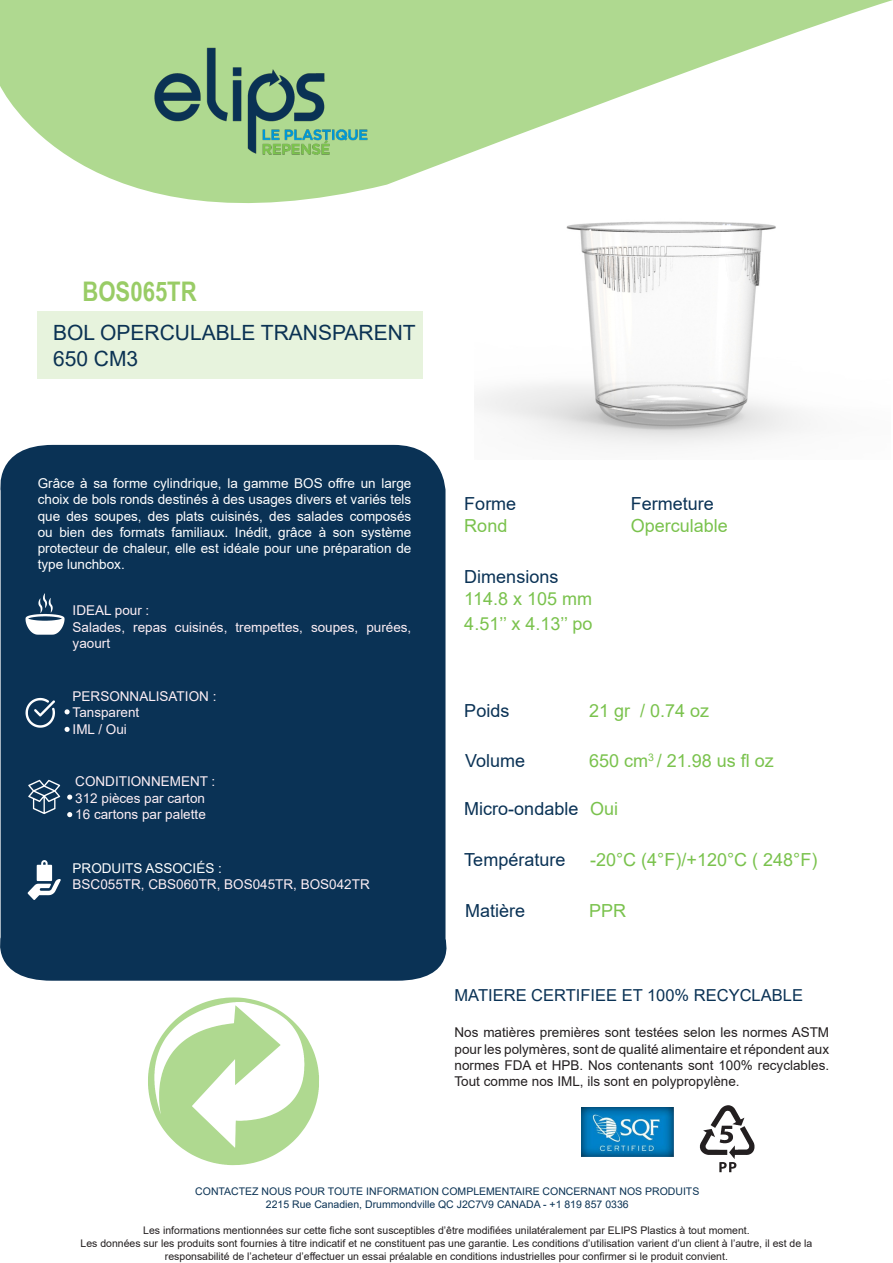
<style>
.page{position:relative;width:893px;height:1263px;background:#fff}
.page>*{position:absolute;margin:0;border:0;box-sizing:border-box;transform-origin:0 0}
.t1{font:700 27px "Arial Narrow";color:#9c6}
.t2{font:21px/25.2px "Arial";color:#0b3253}
.t3{font:18px "Arial";color:#7ac24d}
.t4{font:18px "Arial";color:#0a3255}
.t5{font:16.5px "Arial";color:#0a3255}
.t6{font:13.5px/16.2px "Arial";color:#fff;text-align:justify}
.t7{font:13.5px/16.2px "Arial";color:#231f20;text-align:justify}
.t8{font:13.5px/16.2px "Arial";color:#fdeff5}
.t9{font:10.5px/12.6px "Arial";color:#231f20;text-align:center}
.t10{font:10.5px/12.6px "Arial";color:#0a3254;text-align:center}
</style>
<div class="page">
<svg style="left:0;top:0;width:893px;height:203px;fill:#afd990"></svg>
<img style="left:143px;top:43px;width:235px;height:128px">
<img style="left:582px;top:1108px;width:91px;height:49px">
<div style="left:0;top:445px;width:447px;height:536px;background:#0a3255"></div>
<svg style="left:67px;top:794px;width:5px;height:6px"></svg>
<svg style="left:67px;top:812px;width:5px;height:5px"></svg>
<svg style="left:65px;top:709px;width:5px;height:5px"></svg>
<svg style="left:65px;top:727px;width:5px;height:5px"></svg>
<svg style="left:26px;top:593px;width:39px;height:42px"></svg>
<svg style="left:26px;top:698px;width:29px;height:30px"></svg>
<svg style="left:28px;top:780px;width:32px;height:34px"></svg>
<svg style="left:28px;top:860px;width:33px;height:40px"></svg>
<svg style="left:148px;top:997px;width:171px;height:168px"></svg>
<svg style="left:700px;top:1105px;width:54px;height:67px"></svg>
<img style="left:475px;top:171px;width:416px;height:275px">
<p class="t1" style="left:82px;top:271px;width:116px">BOS065TR</p>
<p class="t2" style="left:53px;top:320px;width:364px">BOL OPERCULABLE TRANSPARENT<br>650 CM3</p>
<p class="t6" style="left:38px;top:475px;width:375px">Grâce à sa forme cylindrique, la gamme BOS offre un large choix de bols ronds destinés à des usages divers et variés tels que des soupes, des plats cuisinés, des salades composés ou bien des formats familiaux. Inédit, grâce à son système protecteur de chaleur, elle est idéale pour une préparation de type lunchbox.</p>
<p class="t8" style="left:73px;top:602px;width:78px">IDEAL pour :</p>
<p class="t8" style="left:73px;top:619px;width:340px">Salades, repas cuisinés, trempettes, soupes, purées, yaourt</p>
<p class="t8" style="left:73px;top:688px;width:145px">PERSONNALISATION :<br>Tansparent<br>IML / Oui</p>
<p class="t8" style="left:75px;top:773px;width:142px">CONDITIONNEMENT :</p>
<p class="t8" style="left:75px;top:790px;width:131px">312 pièces par carton</p>
<p class="t8" style="left:75px;top:806px;width:132px">16 cartons par palette</p>
<p class="t6" style="left:73px;top:860px;width:151px">PRODUITS ASSOCIÉS :</p>
<p class="t8" style="left:73px;top:876px;width:299px">BSC055TR, CBS060TR, BOS045TR, BOS042TR</p>
<p class="t4" style="left:464px;top:492px;width:54px">Forme</p>
<p class="t3" style="left:464px;top:513px;width:45px">Rond</p>
<p class="t4" style="left:464px;top:565px;width:96px">Dimensions</p>
<p class="t3" style="left:464px;top:586px;width:129px">114.8 x 105 mm</p>
<p class="t3" style="left:464px;top:611px;width:130px">4.51’’ x 4.13’’ po</p>
<p class="t4" style="left:631px;top:492px;width:85px">Fermeture</p>
<p class="t3" style="left:631px;top:513px;width:99px">Operculable</p>
<p class="t4" style="left:464px;top:698px;width:47px">Poids</p>
<p class="t4" style="left:465px;top:748px;width:62px">Volume</p>
<p class="t4" style="left:464px;top:796px;width:116px">Micro-ondable</p>
<p class="t4" style="left:464px;top:848px;width:103px">Température</p>
<p class="t4" style="left:465px;top:898px;width:62px">Matière</p>
<p class="t3" style="left:589px;top:698px;width:122px">21 gr / 0.74 oz</p>
<p class="t3" style="left:589px;top:748px;width:186px">650 cm<sup>3</sup> / 21.98 us fl oz</p>
<p class="t3" style="left:590px;top:796px;width:30px">Oui</p>
<p class="t3" style="left:590px;top:848px;width:229px">-20°C (4°F)/+120°C ( 248°F)</p>
<p class="t3" style="left:589px;top:898px;width:39px">PPR</p>
<p class="t5" style="left:455px;top:984px;width:350px">MATIERE CERTIFIEE ET 100% RECYCLABLE</p>
<p class="t7" style="left:455px;top:1024px;width:376px">Nos matières premières sont testées selon les normes ASTM pour les polymères, sont de qualité alimentaire et répondent aux normes FDA et HPB. Nos contenants sont 100% recyclables.<br>Tout comme nos IML, ils sont en polypropylène.</p>
<p class="t10" style="left:195px;top:1185px;width:506px">CONTACTEZ NOUS POUR TOUTE INFORMATION COMPLEMENTAIRE CONCERNANT NOS PRODUITS<br>2215 Rue Canadien, Drummondville QC J2C7V9 CANADA - +1 819 857 0336</p>
<p class="t9" style="left:80px;top:1224px;width:733px">Les informations mentionnées sur cette fiche sont susceptibles d’être modifiées unilatéralement par ELIPS Plastics à tout moment.<br>Les données sur les produits sont fournies à titre indicatif et ne constituent pas une garantie. Les conditions d’utilisation varient d’un client à l’autre, il est de la responsabilité de l’acheteur d’effectuer un essai préalable en conditions industrielles pour confirmer si le produit convient.</p>
</div>
